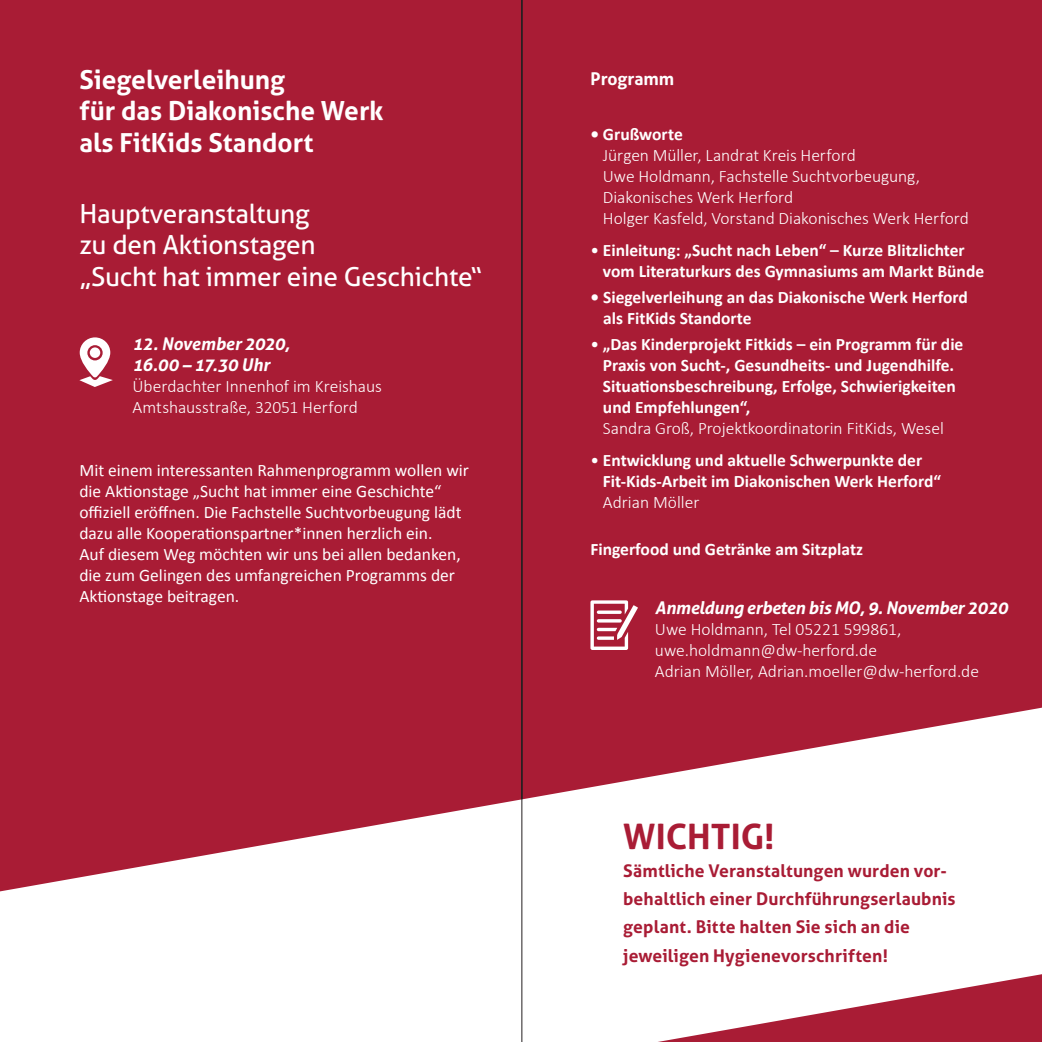
<style>
.page{position:relative;width:1042px;height:1042px;background:#a91c35}
.page>*{position:absolute;margin:0;border:0;box-sizing:border-box;transform-origin:0 0}
.t1{font:700 35px "Aller";color:#a91c35}
.t2{font:26.25px/31.5px "Aller";letter-spacing:-.01em;color:#fff}
.t3{font:700 26.25px/31.5px "Aller";color:#fff}
.t4{font:700 17.5px/21px "Calibri";color:#fff}
.t5{font:300 17.5px/21px "Calibri";color:#fff}
.t6{font:17.5px/21px "Calibri";color:#fff}
.t7{font:700 17.5px/28px "Aller";letter-spacing:.005em;color:#a91c35}
.t8{font:italic 700 17.5px/21px "Aller";letter-spacing:-.02em;color:#fff}
.t9{font:700 17.5px "Aller";color:#fff}
.s1{font-weight:400}
</style>
<div class="page">
<svg style="left:0;top:707px;width:1042px;height:335px;fill:#fff"></svg>
<svg style="left:79px;top:337px;width:34px;height:50px"></svg>
<svg style="left:590px;top:600px;width:48px;height:50px"></svg>
<hr style="left:521px;top:0;width:1px;height:1042px;background:#231f20">
<h2 class="t3" style="left:79px;top:64px;width:306px">Siegelverleihung<br>für das Diakonische Werk als FitKids Standort</h2>
<h2 class="t2" style="left:79px;top:198px;width:405px">Hauptveranstaltung<br>zu den Aktionstagen<br>„Sucht hat immer eine Geschichte“</h2>
<p class="t8" style="left:132px;top:333px;width:159px">12. November 2020,<br>16.00 – 17.30 Uhr</p>
<p class="t5" style="left:132px;top:376px;width:251px">Überdachter Innenhof im Kreishaus<br>Amtshausstraße, 32051 Herford</p>
<p class="t6" style="left:79px;top:460px;width:391px">Mit einem interessanten Rahmenprogramm wollen wir die Aktionstage „Sucht hat immer eine Geschichte“ offiziell eröffnen. Die Fachstelle Suchtvorbeugung lädt dazu alle Kooperationspartner*innen herzlich ein.<br>Auf diesem Weg möchten wir uns bei allen bedanken, die zum Gelingen des umfangreichen Programms der Aktionstage beitragen.</p>
<p class="t9" style="left:590px;top:68px;width:85px">Programm</p>
<p class="t4" style="left:590px;top:124px;width:94px">• Grußworte</p>
<p class="t5" style="left:603px;top:145px;width:367px">Jürgen Müller, Landrat Kreis Herford<br>Uwe Holdmann, Fachstelle Suchtvorbeugung, Diakonisches Werk Herford<br>Holger Kasfeld, Vorstand Diakonisches Werk Herford</p>
<p class="t4" style="left:603px;top:239px;width:383px;text-indent:-12px"><span class="s1">•</span> Einleitung: „Sucht nach Leben“ – Kurze Blitzlichter vom Literaturkurs des Gymnasiums am Markt Bünde</p>
<p class="t4" style="left:603px;top:286px;width:366px;text-indent:-13px">• Siegelverleihung an das Diakonische Werk Herford als FitKids Standorte</p>
<p class="t4" style="left:603px;top:334px;width:362px;text-indent:-12px"><span class="s1">•</span> „Das Kinderprojekt Fitkids – ein Programm für die Praxis von Sucht-, Gesundheits- und Jugendhilfe.<br>Situationsbeschreibung, Erfolge, Schwierigkeiten und Empfehlungen“,</p>
<p class="t5" style="left:603px;top:418px;width:342px">Sandra Groß, Projektkoordinatorin FitKids, Wesel</p>
<p class="t4" style="left:603px;top:449px;width:339px;text-indent:-12px"><span class="s1">•</span> Entwicklung und aktuelle Schwerpunkte der<br>Fit-Kids-Arbeit im Diakonischen Werk Herford“</p>
<p class="t5" style="left:603px;top:491px;width:98px">Adrian Möller</p>
<p class="t4" style="left:590px;top:538px;width:274px">Fingerfood und Getränke am Sitzplatz</p>
<p class="t8" style="left:655px;top:596px;width:355px">Anmeldung erbeten bis MO, 9. November 2020</p>
<p class="t5" style="left:655px;top:618px;width:326px">Uwe Holdmann, Tel 05221 599861, uwe.holdmann@dw-herford.de<br>Adrian Möller, Adrian.moeller@dw-herford.de</p>
<h1 class="t1" style="left:623px;top:815px;width:153px">WICHTIG!</h1>
<p class="t7" style="left:623px;top:857px;width:334px">Sämtliche Veranstaltungen wurden vor&shy;behaltlich einer Durchführungserlaubnis geplant. Bitte halten Sie sich an die jeweiligen Hygienevorschriften!</p>
</div>
